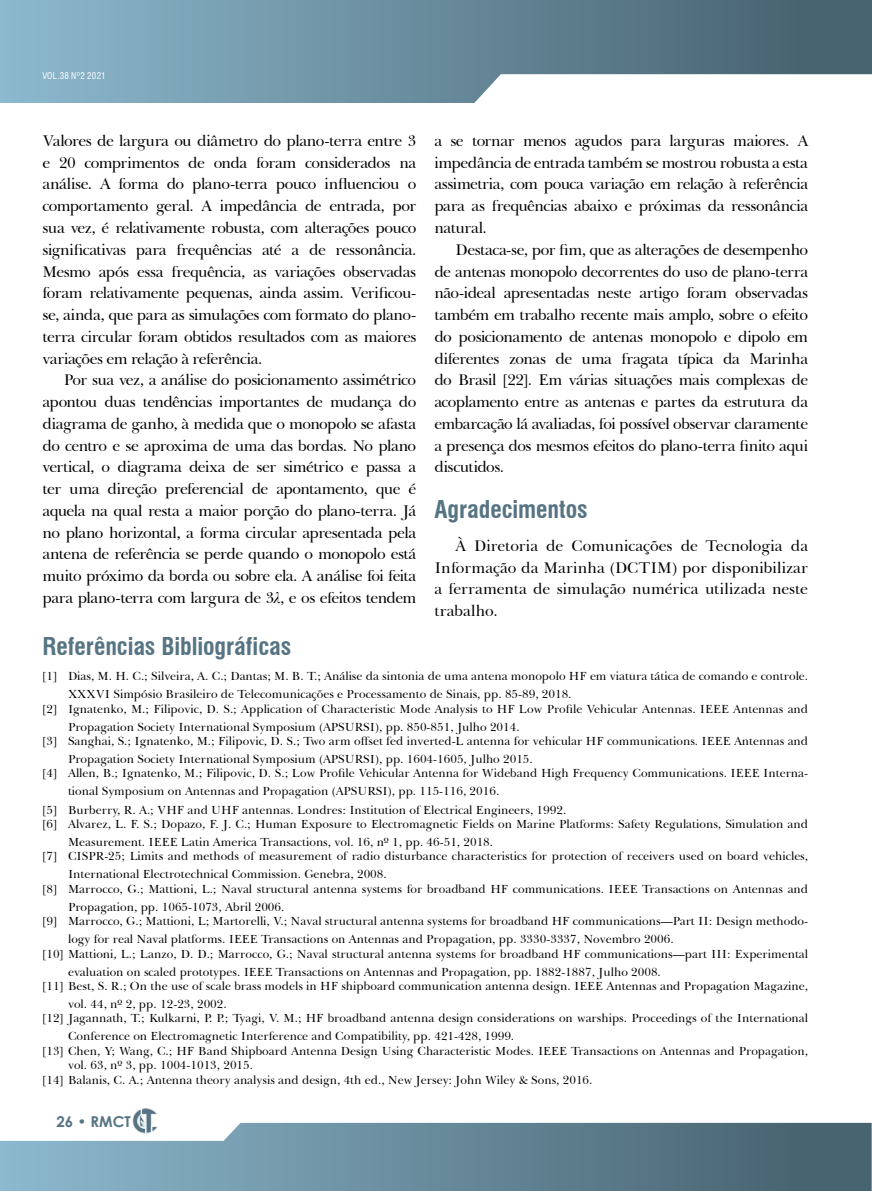
<style>
.page{position:relative;width:872px;height:1191px;background:#fff}
.page>*{position:absolute;margin:0;border:0;box-sizing:border-box;transform-origin:0 0}
.t1{font:700 condensed 24px "Swiss 721 BT";letter-spacing:-.005em;color:#567483}
.t2{font:15.75px/21.8px "Baskerville BT";letter-spacing:-.03em;color:#000;text-align:justify}
.t3{font:700 15px "Century Gothic";color:#567483}
.t4{font:12px/18px "Baskerville BT";color:#000}
.t5{font:condensed 9px "Swiss 721 BT";letter-spacing:.03em;color:#fff}
.s1{font-family:"Times New Roman";font-style:italic}
</style>
<div class="page">
<div style="left:0;top:0;width:872px;height:102px;background:linear-gradient(to right,#8cb8cd,#445e6a)"></div>
<svg style="left:0;top:1122px;width:871px;height:69px;background:#678999"></svg>
<svg style="left:0;top:1122px;width:244px;height:18px"></svg>
<svg style="left:465px;top:74px;width:407px;height:29px"></svg>
<img style="left:132px;top:1108px;width:27px;height:25px">
<p class="t5" style="left:42px;top:70px;width:65px">VOL.38 Nº2 2021</p>
<p class="t2" style="left:43px;top:129px;width:375px">Valores de largura ou diâmetro do plano-terra entre 3 e 20 comprimentos de onda foram considerados na análise. A forma do plano-terra pouco influenciou o comportamento geral. A impedância de entrada, por sua vez, é relativamente robusta, com alterações pouco significativas para frequências até a de ressonância.<br>Mesmo após essa frequência, as variações observadas foram relativamente pequenas, ainda assim. Verificou&shy;se, ainda, que para as simulações com formato do plano&shy;terra circular foram obtidos resultados com as maiores variações em relação à referência.</p>
<p class="t2" style="left:43px;top:368px;width:375px;text-indent:21px">Por sua vez, a análise do posicionamento assimétrico apontou duas tendências importantes de mudança do diagrama de ganho, à medida que o monopolo se afasta do centro e se aproxima de uma das bordas. No plano vertical, o diagrama deixa de ser simétrico e passa a ter uma direção preferencial de apontamento, que é aquela na qual resta a maior porção do plano-terra. Já no plano horizontal, a forma circular apresentada pela antena de referência se perde quando o monopolo está muito próximo da borda ou sobre ela. A análise foi feita para plano-terra com largura de 3<span class="s1">λ</span>, e os efeitos tendem</p>
<h2 class="t2" style="left:434px;top:129px;width:375px">a se tornar menos agudos para larguras maiores. A impedância de entrada também se mostrou robusta a esta assimetria, com pouca variação em relação à referência para as frequências abaixo e próximas da ressonância natural.</h2>
<p class="t2" style="left:434px;top:238px;width:375px;text-indent:21px">Destaca-se, por fim, que as alterações de desempenho de antenas monopolo decorrentes do uso de plano-terra não-ideal apresentadas neste artigo foram observadas também em trabalho recente mais amplo, sobre o efeito do posicionamento de antenas monopolo e dipolo em diferentes zonas de uma fragata típica da Marinha do Brasil [22]. Em várias situações mais complexas de acoplamento entre as antenas e partes da estrutura da embarcação lá avaliadas, foi possível observar claramente a presença dos mesmos efeitos do plano-terra finito aqui discutidos.</p>
<h1 class="t1" style="left:434px;top:495px;width:155px">Agradecimentos</h1>
<h2 class="t2" style="left:434px;top:534px;width:375px;text-indent:21px">À Diretoria de Comunicações de Tecnologia da Informação da Marinha (DCTIM) por disponibilizar a ferramenta de simulação numérica utilizada neste trabalho.</h2>
<h1 class="t1" style="left:43px;top:632px;width:250px">Referências Bibliográficas</h1>
<p class="t4" style="left:68px;top:667px;width:741px;text-indent:-26px">[1] Dias, M. H. C.; Silveira, A. C.; Dantas; M. B. T.; Análise da sintonia de uma antena monopolo HF em viatura tática de comando e controle.<br>XXXVI Simpósio Brasileiro de Telecomunicações e Processamento de Sinais, pp. 85-89, 2018.</p>
<p class="t4" style="left:68px;top:699px;width:741px;text-indent:-26px">[2] Ignatenko, M.; Filipovic, D. S.; Application of Characteristic Mode Analysis to HF Low Profile Vehicular Antennas. IEEE Antennas and<br>Propagation Society International Symposium (APSURSI), pp. 850-851, Julho 2014.</p>
<p class="t4" style="left:68px;top:731px;width:741px;text-indent:-26px">[3] Sanghai, S.; Ignatenko, M.; Filipovic, D. S.; Two arm offset fed inverted-L antenna for vehicular HF communications. IEEE Antennas and<br>Propagation Society International Symposium (APSURSI), pp. 1604-1605, Julho 2015.</p>
<p class="t4" style="left:43px;top:764px;width:767px">[4] Allen, B.; Ignatenko, M.; Filipovic, D. S.; Low Profile Vehicular Antenna for Wideband High Frequency Communications. IEEE Interna-</p>
<p class="t4" style="left:68px;top:782px;width:433px">tional Symposium on Antennas and Propagation (APSURSI), pp. 115-116, 2016.</p>
<p class="t4" style="left:43px;top:800px;width:525px">[5] Burberry, R. A.; VHF and UHF antennas. Londres: Institution of Electrical Engineers, 1992.</p>
<p class="t4" style="left:68px;top:814px;width:741px;text-indent:-26px">[6] Alvarez, L. F. S.; Dopazo, F. J. C.; Human Exposure to Electromagnetic Fields on Marine Platforms: Safety Regulations, Simulation and<br>Measurement. IEEE Latin America Transactions, vol. 16, nº 1, pp. 46-51, 2018.</p>
<p class="t4" style="left:68px;top:847px;width:741px;text-indent:-26px">[7] CISPR-25; Limits and methods of measurement of radio disturbance characteristics for protection of receivers used on board vehicles,<br>International Electrotechnical Commission. Genebra, 2008.</p>
<p class="t4" style="left:68px;top:879px;width:741px;text-indent:-26px">[8] Marrocco, G.; Mattioni, L.; Naval structural antenna systems for broadband HF communications. IEEE Transactions on Antennas and<br>Propagation, pp. 1065-1073, Abril 2006.</p>
<p class="t4" style="left:68px;top:911px;width:741px;text-indent:-26px">[9] Marrocco, G.; Mattioni, L; Martorelli, V.; Naval structural antenna systems for broadband HF communications—Part II: Design methodo&shy;logy for real Naval platforms. IEEE Transactions on Antennas and Propagation, pp. 3330-3337, Novembro 2006.</p>
<p class="t4" style="left:68px;top:944px;width:741px;text-indent:-26px">[10] Mattioni, L.; Lanzo, D. D.; Marrocco, G.; Naval structural antenna systems for broadband HF communications—part III: Experimental evaluation on scaled prototypes. IEEE Transactions on Antennas and Propagation, pp. 1882-1887, Julho 2008.</p>
<p class="t4" style="left:68px;top:976px;width:741px;text-indent:-26px">[11] Best, S. R.; On the use of scale brass models in HF shipboard communication antenna design. IEEE Antennas and Propagation Magazine, vol. 44, nº 2, pp. 12-23, 2002.</p>
<p class="t4" style="left:68px;top:1009px;width:741px;text-indent:-26px">[12] Jagannath, T.; Kulkarni, P. P.; Tyagi, V. M.; HF broadband antenna design considerations on warships. Proceedings of the International<br>Conference on Electromagnetic Interference and Compatibility, pp. 421-428, 1999.</p>
<p class="t4" style="left:43px;top:1041px;width:767px">[13] Chen, Y; Wang, C.; HF Band Shipboard Antenna Design Using Characteristic Modes. IEEE Transactions on Antennas and Propagation,</p>
<p class="t4" style="left:68px;top:1055px;width:186px">vol. 63, nº 3, pp. 1004-1013, 2015.</p>
<p class="t4" style="left:43px;top:1070px;width:551px">[14] Balanis, C. A.; Antenna theory analysis and design, 4th ed., New Jersey: John Wiley &amp; Sons, 2016.</p>
<p class="t3" style="left:56px;top:1110px;width:76px">26 • RMCT</p>
</div>
